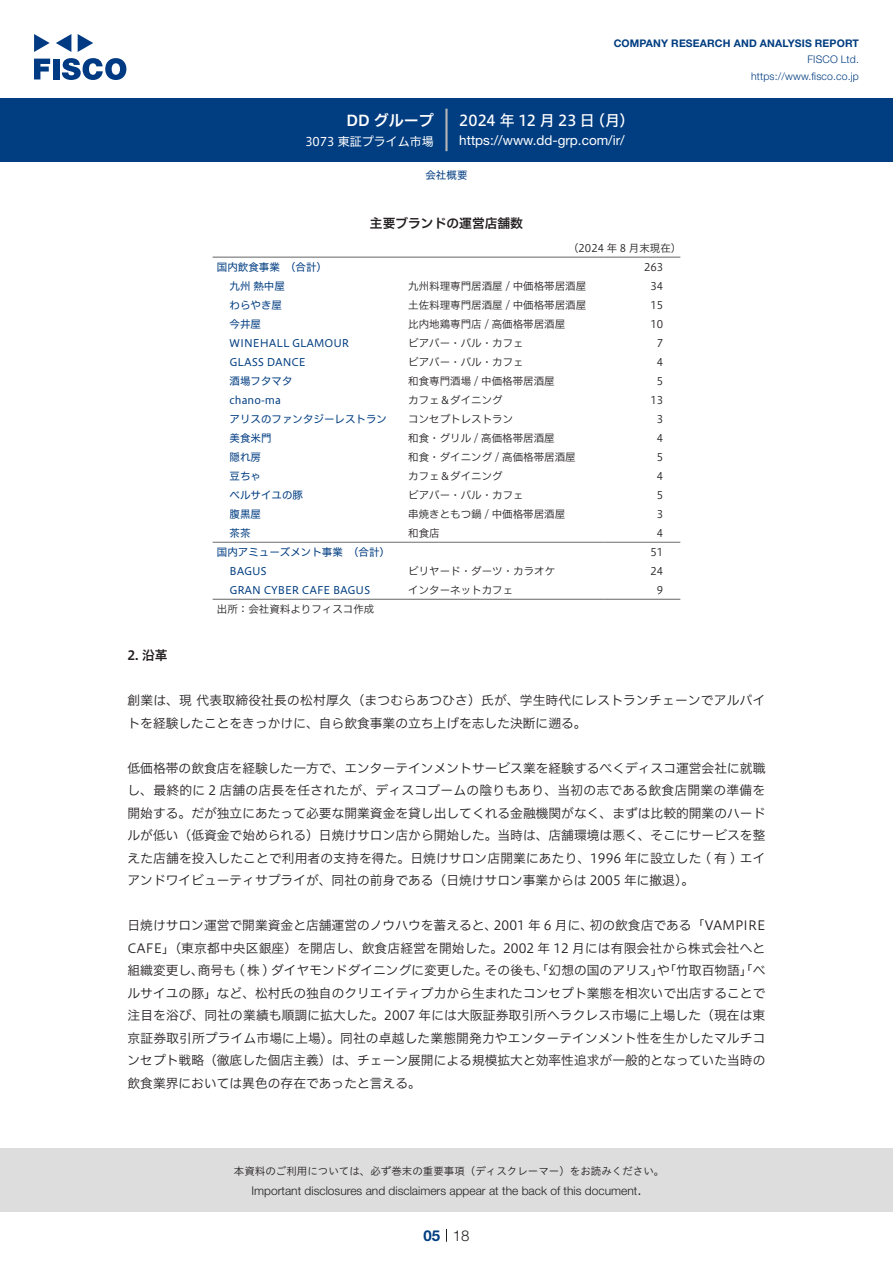
<style>
.page{position:relative;width:893px;height:1263px;background:#fff}
.page>*{position:absolute;margin:0;border:0;box-sizing:border-box;transform-origin:0 0}
.t1{font:15px "Hiragino UD Sans F Std N W5";letter-spacing:.005em;color:#fff}
.t2{font:15px "Hiragino UD Sans F Std N W6";color:#fff}
.t3{font:300 15px "Helvetica Neue LT Std";color:#231f20}
.t4{font:700 15px "Helvetica Neue LT Std";color:#003d81}
.t5{font:13.5px "Helvetica Neue LT Std";color:#fff}
.本文{font:12.75px/22.5px "Hiragino UD Sans F Std N W3";color:#231f20}
.チャートタイトル{font:12.75px "Hiragino UD Sans F Std N W6";color:#231f20}
.小タイトル{font:12.75px "Hiragino UD Sans F Std N W6";color:#231f20}
.t6{font:300 12px "Helvetica Neue LT Std";color:#231f20}
.t7{font:12px "Hiragino UD Sans F Std N W4";color:#fff}
.表組み基本スタイル{font:10.5px "Hiragino UD Sans F Std N W3";color:#231f20}
.表左3{font:10.5px "Hiragino UD Sans F Std N W4";color:#003d81}
.t8{font:10.5px "Hiragino UD Sans Std W3";color:#231f20}
.t9{font:700 10.5px "Helvetica Neue LT Std";letter-spacing:.015em;color:#003d81}
.t10{font:300 10.5px/16.5px "Helvetica Neue LT Std";letter-spacing:.015em;color:#003d81;text-align:right}
.表左{font:10.5px "Hiragino UD Sans F Std N W4";color:#003d81}
.表数字{font:10.5px "Hiragino UD Sans F Std N W3";color:#231f20}
.表単位{font:10.5px "Hiragino UD Sans F Std N W3";color:#231f20}
.ヘッダー{font:10.5px "Hiragino UD Sans F Std N W4";color:#003d81}
</style>
<div class="page">
<div style="left:0;top:1148px;width:893px;height:64px;background:#ddd"></div>
<svg style="left:34px;top:59px;width:16px;height:20px"></svg>
<div style="left:53px;top:59px;width:6px;height:20px;background:#003a83"></div>
<svg style="left:62px;top:58px;width:64px;height:22px"></svg>
<svg style="left:34px;top:34px;width:16px;height:18px"></svg>
<svg style="left:78px;top:34px;width:15px;height:18px"></svg>
<svg style="left:56px;top:34px;width:15px;height:18px"></svg>
<div style="left:0;top:98px;width:893px;height:64px;background:#003d81"></div>
<hr style="left:445px;top:109px;width:3px;height:42px;background:#b5b5b6">
<svg style="left:446px;top:1229px;width:1px;height:13px"></svg>
<hr style="left:213px;top:542px;width:191px;height:1px;background:#6c6d70">
<hr style="left:404px;top:542px;width:200px;height:1px;background:#6c6d70">
<hr style="left:604px;top:542px;width:76px;height:1px;background:#6c6d70">
<hr style="left:213px;top:257px;width:191px;height:1px;background:#6c6d70">
<hr style="left:404px;top:257px;width:200px;height:1px;background:#6c6d70">
<hr style="left:604px;top:257px;width:76px;height:1px;background:#6c6d70">
<hr style="left:213px;top:599px;width:191px;height:1px;background:#6c6d70">
<hr style="left:404px;top:599px;width:200px;height:1px;background:#6c6d70">
<hr style="left:604px;top:599px;width:76px;height:1px;background:#6c6d70">
<p class="t2" style="left:346px;top:109px;width:89px">DD グループ</p>
<p class="t7" style="left:305px;top:132px;width:130px">3073 東証プライム市場</p>
<p class="t9" style="left:614px;top:37px;width:247px">COMPANY RESEARCH AND ANALYSIS REPORT</p>
<p class="t10" style="left:751px;top:51px;width:109px">FISCO Ltd. https://www.fisco.co j p.</p>
<p class="t1" style="left:590px;top:109px;width:46px">（月(</p>
<p class="t1" style="left:459px;top:109px;width:137px">2024 年 12 月23 日</p>
<p class="t5" style="left:459px;top:132px;width:167px">https://www.dd-grp.com /i r/</p>
<p class="ヘッダー" style="left:425px;top:167px;width:43px">会社概要</p>
<p class="チャートタイトル" style="left:370px;top:214px;width:155px">主要ブランドの運営店舗数</p>
<p class="表左" style="left:217px;top:259px;width:112px">国内飲食事業　（合計(</p>
<p class="表単位" style="left:568px;top:240px;width:115px">（2024 年 8 月末現在(</p>
<p class="表数字" style="left:644px;top:259px;width:21px">263</p>
<p class="表左3" style="left:230px;top:278px;width:57px">九州熱中屋</p>
<p class="表組み基本スタイル" style="left:408px;top:278px;width:179px">九州料理専門居酒屋 / 中価格帯居酒屋</p>
<p class="表数字" style="left:651px;top:278px;width:14px">34</p>
<p class="表左3" style="left:230px;top:297px;width:54px">わらやき屋</p>
<p class="表組み基本スタイル" style="left:408px;top:297px;width:179px">土佐料理専門居酒屋 / 中価格帯居酒屋</p>
<p class="表数字" style="left:651px;top:297px;width:14px">15</p>
<p class="表左3" style="left:230px;top:316px;width:33px">今井屋</p>
<p class="表組み基本スタイル" style="left:408px;top:316px;width:158px">比内地鶏専門店 / 高価格帯居酒屋</p>
<p class="表数字" style="left:651px;top:316px;width:14px">10</p>
<p class="表左3" style="left:230px;top:335px;width:121px">WINEHALL GLAMOUR</p>
<p class="表組み基本スタイル" style="left:408px;top:335px;width:117px">ビアバー・バル・カフェ</p>
<p class="表数字" style="left:657px;top:335px;width:8px">7</p>
<p class="表左3" style="left:230px;top:354px;width:78px">GLASS DANCE</p>
<p class="表組み基本スタイル" style="left:408px;top:354px;width:117px">ビアバー・バル・カフェ</p>
<p class="表数字" style="left:657px;top:354px;width:8px">4</p>
<p class="表左3" style="left:230px;top:373px;width:64px">酒場フタマタ</p>
<p class="表組み基本スタイル" style="left:408px;top:373px;width:148px">和食専門酒場 / 中価格帯居酒屋</p>
<p class="表数字" style="left:657px;top:373px;width:8px">5</p>
<p class="表左3" style="left:230px;top:392px;width:63px">chano-ma　</p>
<p class="表組み基本スタイル" style="left:408px;top:392px;width:96px">カフェ＆ダイニング</p>
<p class="表数字" style="left:651px;top:392px;width:14px">13</p>
<p class="表左3" style="left:230px;top:411px;width:159px">アリスのファンタジーレストラン</p>
<p class="表組み基本スタイル" style="left:408px;top:411px;width:106px">コンセプトレストラン</p>
<p class="表数字" style="left:657px;top:411px;width:8px">3</p>
<p class="表左3" style="left:230px;top:430px;width:43px">美食米門</p>
<p class="表組み基本スタイル" style="left:408px;top:430px;width:148px">和食・グリル / 高価格帯居酒屋</p>
<p class="表数字" style="left:657px;top:430px;width:8px">4</p>
<p class="表左3" style="left:230px;top:449px;width:33px">隠れ房</p>
<p class="表組み基本スタイル" style="left:408px;top:449px;width:169px">和食・ダイニング / 高価格帯居酒屋</p>
<p class="表数字" style="left:657px;top:449px;width:8px">5</p>
<p class="表左3" style="left:230px;top:468px;width:43px">豆ちゃ　</p>
<p class="表組み基本スタイル" style="left:408px;top:468px;width:96px">カフェ＆ダイニング</p>
<p class="表数字" style="left:657px;top:468px;width:8px">4</p>
<p class="表左3" style="left:230px;top:487px;width:75px">ベルサイユの豚</p>
<p class="表組み基本スタイル" style="left:408px;top:487px;width:117px">ビアバー・バル・カフェ</p>
<p class="表数字" style="left:657px;top:487px;width:8px">5</p>
<p class="表左3" style="left:230px;top:506px;width:33px">腹黒屋</p>
<p class="表組み基本スタイル" style="left:408px;top:506px;width:158px">串焼きともつ鍋 / 中価格帯居酒屋</p>
<p class="表数字" style="left:657px;top:506px;width:8px">3</p>
<p class="表左3" style="left:230px;top:525px;width:33px">茶茶　</p>
<p class="表組み基本スタイル" style="left:408px;top:525px;width:33px">和食店</p>
<p class="表数字" style="left:657px;top:525px;width:8px">4</p>
<p class="表左" style="left:217px;top:544px;width:175px">国内アミューズメント事業　（合計(</p>
<p class="表数字" style="left:651px;top:544px;width:14px">51</p>
<p class="表左3" style="left:230px;top:563px;width:39px">BAGUS</p>
<p class="表組み基本スタイル" style="left:408px;top:563px;width:148px">ビリヤード・ダーツ・カラオケ</p>
<p class="表数字" style="left:651px;top:563px;width:14px">24</p>
<p class="表左3" style="left:230px;top:582px;width:142px">GRAN CYBER CAFE BAGUS</p>
<p class="表組み基本スタイル" style="left:217px;top:601px;width:159px">出所：会社資料よりフィスコ作成</p>
<p class="表組み基本スタイル" style="left:408px;top:582px;width:106px">インターネットカフェ</p>
<p class="表数字" style="left:657px;top:582px;width:8px">9</p>
<p class="小タイトル" style="left:128px;top:646px;width:42px">2. 沿革</p>
<p class="本文" style="left:128px;top:688px;width:639px">創業は、現代表取締役社長の松村厚久（まつむらあつひさ）氏が、学生時代にレストランチェーンでアルバイトを経験したことをきっかけに、自ら飲食事業の立ち上げを志した決断に遡る。</p>
<p class="本文" style="left:128px;top:756px;width:639px;text-align:justify">低価格帯の飲食店を経験した一方で、エンターテインメントサービス業を経験するべくディスコ運営会社に就職し、最終的に 2 店舗の店長を任されたが、ディスコブームの陰りもあり、当初の志である飲食店開業の準備を開始する。だが独立にあたって必要な開業資金を貸し出してくれる金融機関がなく、まずは比較的開業のハードルが低い（低資金で始められる）日焼けサロン店から開始した。当時は、店舗環境は悪く、そこにサービスを整えた店舗を投入したことで利用者の支持を得た。日焼けサロン店開業にあたり、1996 年に設立した ( 有 ) エイアンドワイビューティサプライが、同社の前身である（日焼けサロン事業からは 2005 年に撤退。(</p>
<p class="本文" style="left:590px;top:913px;width:177px">初の飲食店である「VAMPIRE</p>
<p class="本文" style="left:494px;top:913px;width:101px">2001 年 6 月に、</p>
<p class="本文" style="left:128px;top:913px;width:371px">日焼けサロン運営で開業資金と店舗運営のノウハウを蓄えると、</p>
<p class="本文" style="left:128px;top:936px;width:639px">CAFE」（東京都中央区銀座）を開店し、飲食店経営を開始した。2002 年 12 月には有限会社から株式会社へと</p>
<p class="本文" style="left:485px;top:958px;width:282px">その後も、「幻想の国のアリス 「や」 竹取百物語」「ベ</p>
<p class="本文" style="left:198px;top:958px;width:292px">商号も ( 株 ) ダイヤモンドダイニングに変更した。</p>
<p class="本文" style="left:128px;top:958px;width:639px">組織変更し、<br>ルサイユの豚」など、松村氏の独自のクリエイティブ力から生まれたコンセプト業態を相次いで出店することで注目を浴び、同社の業績も順調に拡大した。2007 年には大阪証券取引所ヘラクレス市場に上場した（現在は東京証券取引所プライム市場に上場）。同社の卓越した業態開発力やエンターテインメント性を生かしたマルチコンセプト戦略（徹底した個店主義）は、チェーン展開による規模拡大と効率性追求が一般的となっていた当時の飲食業界においては異色の存在であったと言える。</p>
<p class="t8" style="left:234px;top:1163px;width:432px">本資料のご利用については、必ず巻末の重要事項（ディスクレーマー）をお読みください。</p>
<p class="t3" style="left:637px;top:1180px;width:6px">.</p>
<p class="t6" style="left:251px;top:1183px;width:387px">Important disclosures and disclaimers appear at the back of this document</p>
<p class="t4" style="left:423px;top:1226px;width:18px">05</p>
<p class="t3" style="left:453px;top:1226px;width:18px">18</p>
</div>
